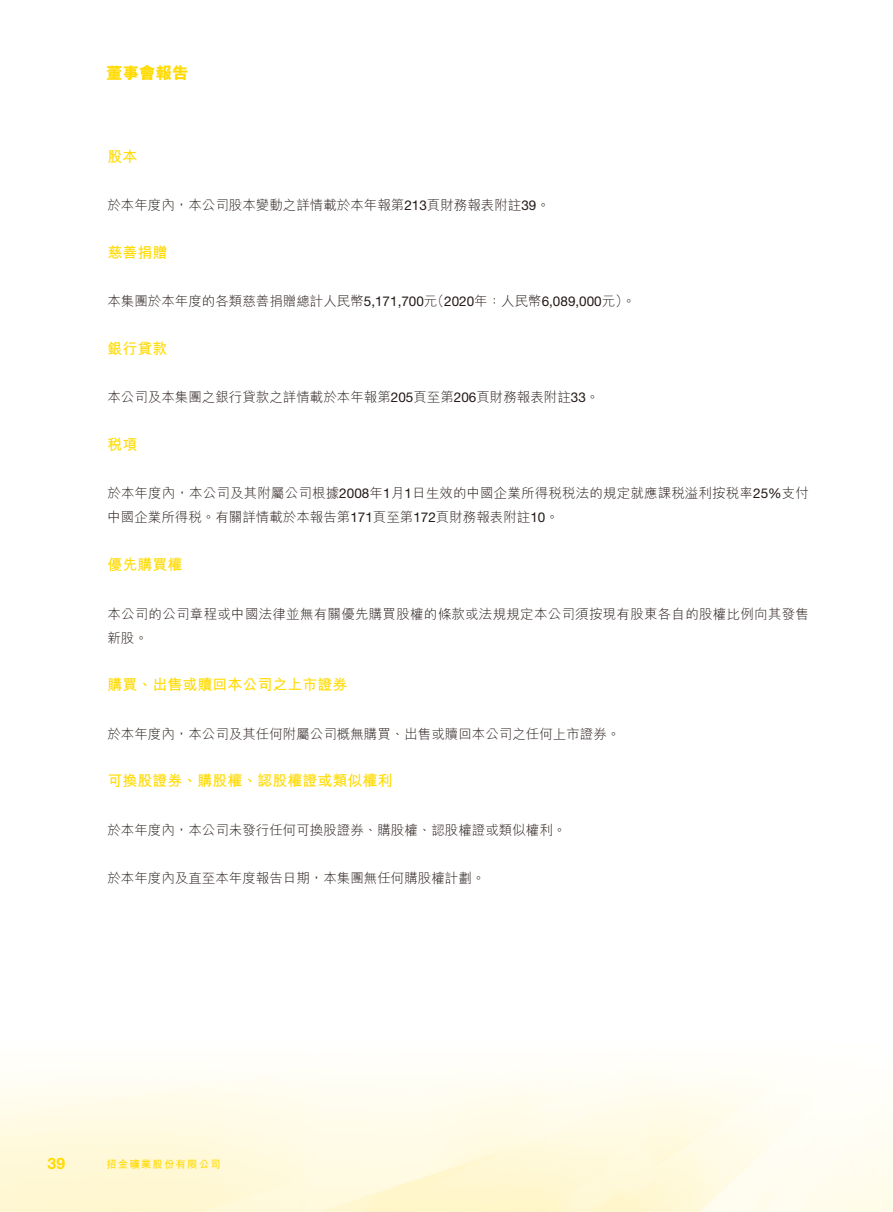
<style>
.page{position:relative;width:893px;height:1212px;background:#fff}
.page>*{position:absolute;margin:0;border:0;box-sizing:border-box;transform-origin:0 0}
.t1{font:16.5px "M Hei HK Xbold E Ten B5 H";color:#ffdb00}
.t2{font:700 15.75px "Helvetica Neue LT Std";color:#ffdb00}
.t3{font:15px "M Hei HK Bold E Ten B5 H";color:#ffdb00}
.t4{font:13.5px/24px "M Hei HK Light E Ten B5 H";color:#231916}
.t5{font:13.5px/24px "M Hei HK Light E Ten B5 H";letter-spacing:.02em;color:#231916}
.t6{font:10.5px "M Hei HK Bold E Ten B5 H";letter-spacing:.1em;color:#ffdb00}
.s1{font-family:"Helvetica Neue LT Std"}
</style>
<div class="page">
<p class="t1" style="left:106px;top:66px;width:84px">董事會報告</p>
<p class="t3" style="left:107px;top:151px;width:31px">股本</p>
<p class="t4" style="left:107px;top:195px;width:444px">於本年度內，本公司股本變動之詳情載於本年報第<span class="s1">213</span>頁財務報表附註<span class="s1">39</span>。</p>
<p class="t3" style="left:107px;top:247px;width:61px">慈善捐贈</p>
<p class="t4" style="left:107px;top:291px;width:530px">本集團於本年度的各類慈善捐贈總計人民幣<span class="s1">5,171,700</span>元（<span class="s1">2020</span>年：人民幣<span class="s1">6,089,000</span>元）。</p>
<p class="t3" style="left:107px;top:343px;width:61px">銀行貸款</p>
<p class="t4" style="left:107px;top:387px;width:494px">本公司及本集團之銀行貸款之詳情載於本年報第<span class="s1">205</span>頁至第<span class="s1">206</span>頁財務報表附註<span class="s1">33</span>。</p>
<p class="t3" style="left:107px;top:439px;width:31px">稅項</p>
<p class="t4" style="left:107px;top:483px;width:703px">於本年度內，本公司及其附屬公司根據<span class="s1">2008</span>年<span class="s1">1</span>月<span class="s1">1</span>日生效的中國企業所得稅稅法的規定就應課稅溢利按稅率<span class="s1">25%</span>支付中國企業所得稅。有關詳情載於本報告第<span class="s1">171</span>頁至第<span class="s1">172</span>頁財務報表附註<span class="s1">10</span>。</p>
<p class="t3" style="left:107px;top:559px;width:76px">優先購買權</p>
<p class="t5" style="left:107px;top:603px;width:703px">本公司的公司章程或中國法律並無有關優先購買股權的條款或法規規定本公司須按現有股東各自的股權比例向其發售新股。</p>
<p class="t3" style="left:107px;top:679px;width:241px">購買、出售或贖回本公司之上市證券</p>
<p class="t4" style="left:107px;top:723px;width:514px">於本年度內，本公司及其任何附屬公司概無購買、出售或贖回本公司之任何上市證券。</p>
<p class="t3" style="left:107px;top:775px;width:286px">可換股證券、購股權、認股權證或類似權利</p>
<p class="t4" style="left:107px;top:819px;width:460px">於本年度內，本公司未發行任何可換股證券、購股權、認股權證或類似權利。</p>
<p class="t4" style="left:107px;top:867px;width:379px">於本年度內及直至本年度報告日期，本集團無任何購股權計劃。</p>
<p class="t2" style="left:48px;top:1157px;width:19px">39</p>
<p class="t6" style="left:106px;top:1160px;width:116px">招金礦業股份有限公司</p>
</div>
